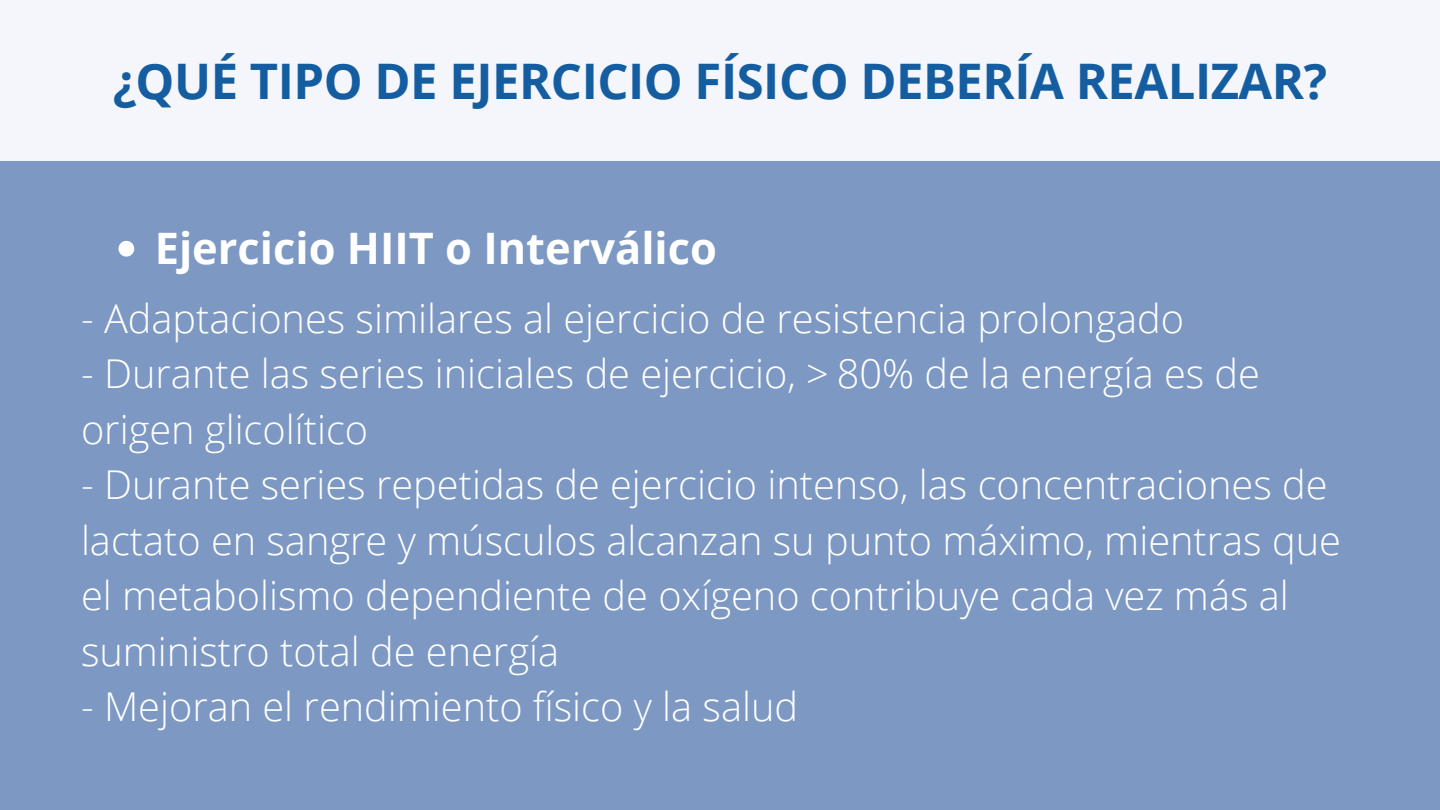
<style>
.page{position:relative;width:1440px;height:810px;background:#7c98c3}
.page>*{position:absolute;margin:0;border:0;box-sizing:border-box;transform-origin:0 0}
.t1{font:700 49px "Open Sans";letter-spacing:-.01em;color:#145da0}
.t2{font:700 43.4px "Open Sans";color:#fff}
.t3{font:300 39.8px/55.5px "Open Sans";color:#fff}
</style>
<div class="page">
<div style="left:0;top:0;width:1440px;height:161px;background:#f4f6fc"></div>
<svg style="left:118px;top:241px;width:16px;height:16px"></svg>
<p class="t1" style="left:113px;top:47px;width:1216px">¿QUÉ TIPO DE EJERCICIO FÍSICO DEBERÍA REALIZAR?</p>
<p class="t2" style="left:155px;top:218px;width:564px">Ejercicio HIIT o Interválico</p>
<p class="t3" style="left:81px;top:289px;width:1105px">- Adaptaciones similares al ejercicio de resistencia prolongado</p>
<p class="t3" style="left:81px;top:345px;width:1181px">- Durante las series iniciales de ejercicio, &gt; 80% de la energía es de origen glicolítico</p>
<p class="t3" style="left:81px;top:456px;width:1261px">- Durante series repetidas de ejercicio intenso, las concentraciones de lactato en sangre y músculos alcanzan su punto máximo, mientras que el metabolismo dependiente de oxígeno contribuye cada vez más al suministro total de energía</p>
<p class="t3" style="left:81px;top:678px;width:719px">- Mejoran el rendimiento físico y la salud</p>
</div>
